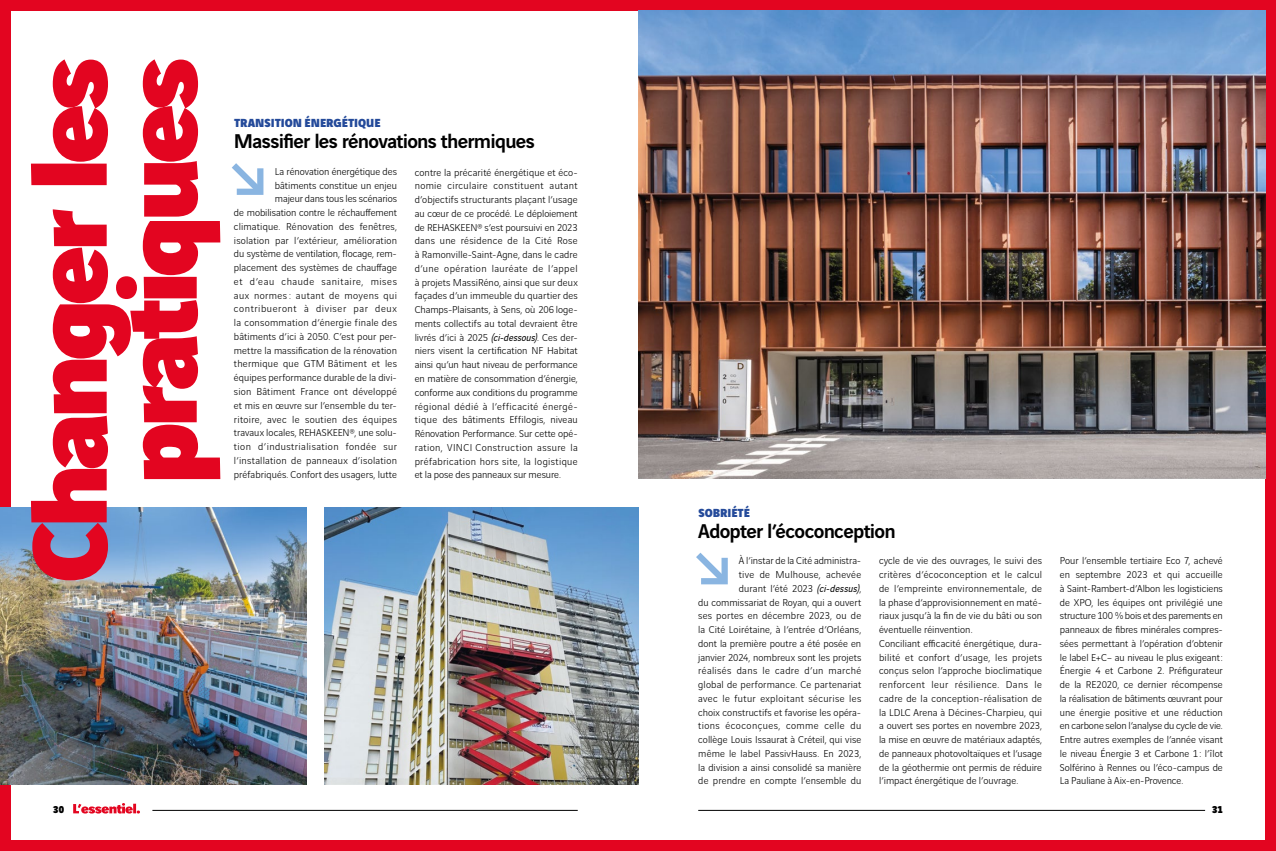
<style>
.page{position:relative;width:1276px;height:851px;background:#fff}
.page>*{position:absolute;margin:0;border:0;box-sizing:border-box;transform-origin:0 0}
.t1{font:900 112.5px/90px "Vinci Sans";letter-spacing:-.06em;color:#e30520;text-align:right}
.t2{font:500 21.25px "Vinci Sans";letter-spacing:-.035em;color:#000}
.t3{font:900 12.5px "Vinci Sans";color:#244a9a}
.t4{font:300 10.62px/13.8px "Vinci Sans";letter-spacing:.01em;color:#000;text-align:right}
.t5{font:900 10.62px "Vinci Sans";color:#000}
.s1{font-weight:400;font-style:italic}
</style>
<div class="page">
<div style="left:0;top:0;width:11px;height:850px;background:#e30520"></div>
<div style="left:1265px;top:0;width:11px;height:850px;background:#e30520"></div>
<div style="left:0;top:0;width:1276px;height:11px;background:#e30520"></div>
<div style="left:0;top:840px;width:1276px;height:10px;background:#e30520"></div>
<img style="left:638px;top:11px;width:627px;height:467px">
<svg style="left:232px;top:163px;width:32px;height:32px"></svg>
<img style="left:0;top:507px;width:306px;height:277px">
<img style="left:324px;top:507px;width:314px;height:277px">
<svg style="left:696px;top:552px;width:32px;height:33px"></svg>
<hr style="left:152px;top:810px;width:426px;height:1px;background:#000">
<hr style="left:698px;top:810px;width:507px;height:1px;background:#000">
<svg style="left:73px;top:803px;width:67px;height:10px"></svg>
<h1 class="t1" style="left:12px;top:583px;width:528px;rotate:-90deg">Changer les pratiques</h1>
<p class="t3" style="left:234px;top:112px;width:148px">TRANSITION ÉNERGÉTIQUE</p>
<h2 class="t2" style="left:234px;top:124px;width:302px">Massifier les rénovations thermiques</h2>
<p class="t4" style="left:234px;top:164px;width:165px">La rénovation énergétique des bâtiments constitue un enjeu<br>majeur dans tous les scénarios<br>de mobilisation contre le réchauffement climatique. Rénovation des fenêtres, isolation par l’extérieur, amélioration du système de ventilation, flocage, rem&shy;placement des systèmes de chauffage et d’eau chaude sanitaire, mises aux normes : autant de moyens qui contribueront à diviser par deux la consommation d’énergie finale des bâtiments d’ici à 2050. C’est pour per&shy;mettre la massification de la rénovation thermique que GTM Bâtiment et les équipes performance durable de la divi&shy;sion Bâtiment France ont développé et mis en œuvre sur l’ensemble du ter&shy;ritoire, avec le soutien des équipes travaux locales, REHASKEEN®, une solu&shy;tion d’industrialisation fondée sur l’installation de panneaux d’isolation préfabriqués. Confort des usagers, lutte</p>
<p class="t4" style="left:415px;top:164px;width:165px;text-align:left">contre la précarité énergétique et éco&shy;nomie circulaire constituent autant d’objectifs structurants plaçant l’usage au cœur de ce procédé. Le déploiement de REHASKEEN® s’est poursuivi en 2023 dans une résidence de la Cité Rose à Ramonville-Saint-Agne, dans le cadre d’une opération lauréate de l’appel à projets MassiRéno, ainsi que sur deux façades d’un immeuble du quartier des Champs-Plaisants, à Sens, où 206 loge&shy;ments collectifs au total devraient être livrés d’ici à 2025 <span class="s1">(ci-dessous)</span>. Ces der&shy;niers visent la certification NF Habitat ainsi qu’un haut niveau de performance en matière de consommation d’énergie, conforme aux conditions du programme régional dédié à l’efficacité énergé&shy;tique des bâtiments Effilogis, niveau Rénovation Performance. Sur cette opé&shy;ration, VINCI Construction assure la préfabrication hors site, la logistique et la pose des panneaux sur mesure.</p>
<p class="t3" style="left:698px;top:502px;width:53px">SOBRIÉTÉ</p>
<h2 class="t2" style="left:698px;top:515px;width:199px">Adopter l’écoconception</h2>
<p class="t4" style="left:698px;top:553px;width:165px">À l’instar de la Cité administra-<br>tive de Mulhouse, achevée<br>durant l’été 2023 <span class="s1">(ci-dessus)</span>,<br>du commissariat de Royan, qui a ouvert ses portes en décembre 2023, ou de la Cité Loirétaine, à l’entrée d’Orléans, dont la première poutre a été posée en janvier 2024, nombreux sont les projets réalisés dans le cadre d’un marché global de performance. Ce partenariat avec le futur exploitant sécurise les choix constructifs et favorise les opéra&shy;tions écoconçues, comme celle du collège Louis Issaurat à Créteil, qui vise même le label PassivHauss. En 2023, la division a ainsi consolidé sa manière de prendre en compte l’ensemble du</p>
<p class="t4" style="left:879px;top:553px;width:165px;text-align:left">cycle de vie des ouvrages, le suivi des critères d’écoconception et le calcul de l’empreinte environnementale, de la phase d’approvisionnement en maté&shy;riaux jusqu’à la fin de vie du bâti ou son éventuelle réinvention.<br>Conciliant efficacité énergétique, dura&shy;bilité et confort d’usage, les projets conçus selon l’approche bioclimatique renforcent leur résilience. Dans le cadre de la conception-réalisation de la LDLC Arena à Décines-Charpieu, qui a ouvert ses portes en novembre 2023, la mise en œuvre de matériaux adaptés, de panneaux photovoltaïques et l’usage de la géothermie ont permis de réduire l’impact énergétique de l’ouvrage.</p>
<p class="t4" style="left:1059px;top:553px;width:165px;text-align:justify">Pour l’ensemble tertiaire Eco 7, achevé en septembre 2023 et qui accueille à Saint-Rambert-d’Albon les logisticiens de XPO, les équipes ont privilégié une structure 100 % bois et des parements en panneaux de fibres minérales compres&shy;sées permettant à l’opération d’obtenir le label E+C– au niveau le plus exigeant:<br>Énergie 4 et Carbone 2. Préfigurateur de la RE2020, ce dernier récompense la réalisation de bâtiments œuvrant pour une énergie positive et une réduction en carbone selon l’analyse du cycle de vie.<br>Entre autres exemples de l’année visant le niveau Énergie 3 et Carbone 1: l’îlot Solférino à Rennes ou l’éco-campus de La Pauliane à Aix-en-Provence.</p>
<p class="t5" style="left:53px;top:800px;width:12px">30</p>
<p class="t5" style="left:1212px;top:800px;width:12px">31</p>
</div>
